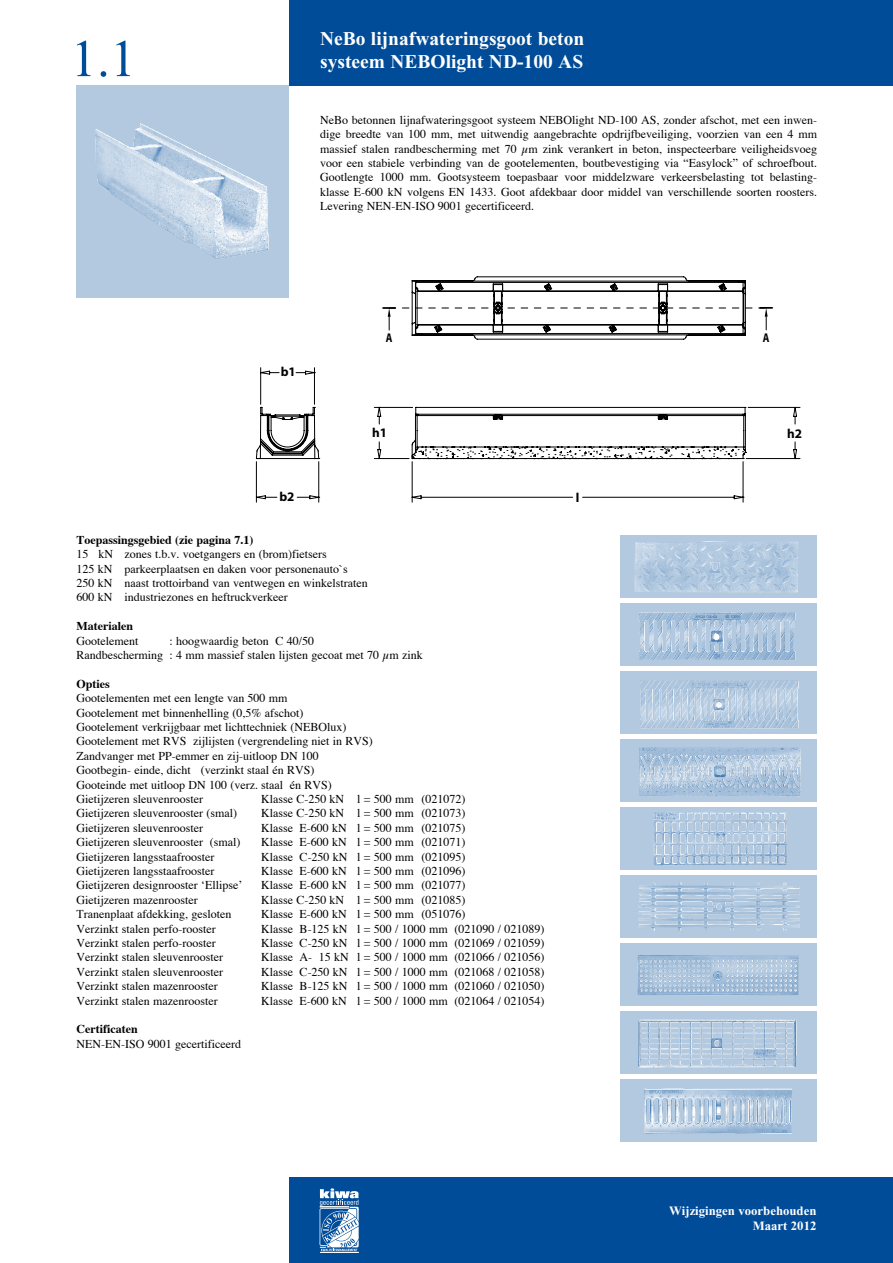
<style>
.page{position:relative;width:893px;height:1263px;background:#fff}
.page>*{position:absolute;margin:0;border:0;box-sizing:border-box;transform-origin:0 0}
.t1{font:52.5px "Times New Roman";color:#004c99}
.t2{font:700 19.5px "Times New Roman";color:#fff}
.t3{font:700 13.05px "Myriad Pro";color:#000}
.t4{font:700 12.75px/15px "Times New Roman";color:#fff;text-align:right}
.t5{font:700 12.75px "Myriad Pro";color:#000;scale:.8 1}
.t6{font:12px/14.4px "Times";color:#000}
.s1{font-weight:700}
</style>
<div class="page">
<div style="left:289px;top:1178px;width:604px;height:85px;background:#004c99"></div>
<hr style="left:320px;top:1252px;width:39px;height:1px;background:#fff">
<svg style="left:319px;top:1188px;width:40px;height:64px"></svg>
<div style="left:289px;top:0;width:604px;height:85px;background:#004c99"></div>
<div style="left:77px;top:85px;width:212px;height:213px;background:#b3c9e0"></div>
<img style="left:95px;top:127px;width:174px;height:133px">
<svg style="left:256px;top:367px;width:545px;height:136px"></svg>
<svg style="left:383px;top:276px;width:389px;height:64px"></svg>
<div style="left:620px;top:535px;width:196px;height:62px;background:#b3c9e0"></div>
<img style="left:635px;top:542px;width:163px;height:51px">
<div style="left:620px;top:603px;width:196px;height:62px;background:#b3c9e0"></div>
<img style="left:639px;top:612px;width:157px;height:48px">
<div style="left:620px;top:671px;width:196px;height:62px;background:#b3c9e0"></div>
<img style="left:640px;top:680px;width:159px;height:49px">
<div style="left:620px;top:739px;width:196px;height:62px;background:#b3c9e0"></div>
<img style="left:639px;top:747px;width:162px;height:49px">
<div style="left:620px;top:807px;width:196px;height:63px;background:#b3c9e0"></div>
<img style="left:653px;top:811px;width:134px;height:54px">
<div style="left:620px;top:875px;width:196px;height:63px;background:#b3c9e0"></div>
<img style="left:639px;top:882px;width:161px;height:49px">
<div style="left:620px;top:943px;width:196px;height:63px;background:#b3c9e0"></div>
<img style="left:637px;top:955px;width:161px;height:40px">
<div style="left:620px;top:1011px;width:196px;height:63px;background:#b3c9e0"></div>
<img style="left:638px;top:1019px;width:158px;height:49px">
<div style="left:620px;top:1079px;width:196px;height:63px;background:#b3c9e0"></div>
<img style="left:644px;top:1088px;width:148px;height:46px">
<p class="t1" style="left:71px;top:30px;width:67px">1.1</p>
<p class="t2" style="left:320px;top:28px;width:266px">NeBo lijnafwateringsgoot beton</p>
<p class="t2" style="left:320px;top:51px;width:265px">systeem NEBOlight ND-100 AS</p>
<p class="t6" style="left:320px;top:113px;width:499px;text-align:justify">NeBo betonnen lijnafwateringsgoot systeem NEBOlight ND-100 AS, zonder afschot, met een inwen&shy;dige breedte van 100 mm, met uitwendig aangebrachte opdrijfbeveiliging, voorzien van een 4 mm massief stalen randbescherming met 70 µm zink verankert in beton, inspecteerbare veiligheidsvoeg voor een stabiele verbinding van de gootelementen, boutbevestiging via “Easylock” of schroefbout.<br>Gootlengte 1000 mm. Gootsysteem toepasbaar voor middelzware verkeersbelasting tot belasting&shy;klasse E-600 kN volgens EN 1433. Goot afdekbaar door middel van verschillende soorten roosters.<br>Levering NEN-EN-ISO 9001 gecertificeerd.</p>
<p class="t3" style="left:281px;top:363px;width:17px">b1</p>
<p class="t3" style="left:279px;top:488px;width:17px">b2</p>
<p class="t5" style="left:386px;top:329px;width:10px">A</p>
<p class="t5" style="left:763px;top:329px;width:10px">A</p>
<p class="t3" style="left:372px;top:424px;width:16px">h1</p>
<p class="t3" style="left:787px;top:425px;width:16px">h2</p>
<p class="t3" style="left:576px;top:489px;width:5px">l</p>
<p class="t6" style="left:77px;top:533px;width:293px"><span class="s1">Toepassingsgebied (zie pagina 7.1)<br></span>15 kN zones t.b.v. voetgangers en (brom)fietsers<br>125 kN parkeerplaatsen en daken voor personenauto`s 250 kN naast trottoirband van ventwegen en winkelstraten 600 kN industriezones en heftruckverkeer</p>
<p class="t6" style="left:77px;top:620px;width:63px"><span class="s1">Materialen<br></span>Gootelement</p>
<p class="t6" style="left:77px;top:634px;width:348px;text-indent:93px">: hoogwaardig beton C 40/50<br>Randbescherming : 4 mm massief stalen lijsten gecoat met 70 µm zink</p>
<p class="t6" style="left:77px;top:677px;width:298px"><span class="s1">Opties<br></span>Gootelementen met een lengte van 500 mm<br>Gootelement met binnenhelling (0,5% afschot)<br>Gootelement verkrijgbaar met lichttechniek (NEBOlux)<br>Gootelement met RVS zijlijsten (vergrendeling niet in RVS)<br>Zandvanger met PP-emmer en zij-uitloop DN 100<br>Gootbegin- einde, dicht (verzinkt staal én RVS)<br>Gooteinde met uitloop DN 100 (verz. staal én RVS)<br>Gietijzeren sleuvenrooster</p>
<p class="t6" style="left:261px;top:792px;width:206px">Klasse C-250 kN l = 500 mm (021072)</p>
<p class="t6" style="left:77px;top:807px;width:162px">Gietijzeren sleuvenrooster (smal)</p>
<p class="t6" style="left:261px;top:807px;width:206px">Klasse C-250 kN l = 500 mm (021073)</p>
<p class="t6" style="left:77px;top:821px;width:128px">Gietijzeren sleuvenrooster</p>
<p class="t6" style="left:261px;top:821px;width:206px">Klasse E-600 kN l = 500 mm (021075)</p>
<p class="t6" style="left:77px;top:836px;width:165px">Gietijzeren sleuvenrooster (smal)</p>
<p class="t6" style="left:261px;top:836px;width:206px">Klasse E-600 kN l = 500 mm (021071)</p>
<p class="t6" style="left:77px;top:850px;width:139px">Gietijzeren langsstaafrooster</p>
<p class="t6" style="left:261px;top:850px;width:206px">Klasse C-250 kN l = 500 mm (021095)</p>
<p class="t6" style="left:77px;top:864px;width:139px">Gietijzeren langsstaafrooster</p>
<p class="t6" style="left:261px;top:864px;width:206px">Klasse E-600 kN l = 500 mm (021096)</p>
<p class="t6" style="left:77px;top:879px;width:167px">Gietijzeren designrooster ‘Ellipse’</p>
<p class="t6" style="left:261px;top:879px;width:206px">Klasse E-600 kN l = 500 mm (021077)</p>
<p class="t6" style="left:77px;top:893px;width:123px">Gietijzeren mazenrooster</p>
<p class="t6" style="left:261px;top:893px;width:206px">Klasse C-250 kN l = 500 mm (021085)</p>
<p class="t6" style="left:77px;top:908px;width:156px">Tranenplaat afdekking, gesloten</p>
<p class="t6" style="left:261px;top:908px;width:206px">Klasse E-600 kN l = 500 mm (051076)</p>
<p class="t6" style="left:77px;top:922px;width:141px">Verzinkt stalen perfo-rooster</p>
<p class="t6" style="left:261px;top:922px;width:285px">Klasse B-125 kN l = 500 / 1000 mm (021090 / 021089)</p>
<p class="t6" style="left:77px;top:936px;width:141px">Verzinkt stalen perfo-rooster</p>
<p class="t6" style="left:261px;top:936px;width:285px">Klasse C-250 kN l = 500 / 1000 mm (021069 / 021059)</p>
<p class="t6" style="left:77px;top:951px;width:148px">Verzinkt stalen sleuvenrooster</p>
<p class="t6" style="left:261px;top:951px;width:285px">Klasse A- 15 kN l = 500 / 1000 mm (021066 / 021056)</p>
<p class="t6" style="left:77px;top:965px;width:148px">Verzinkt stalen sleuvenrooster</p>
<p class="t6" style="left:261px;top:965px;width:285px">Klasse C-250 kN l = 500 / 1000 mm (021068 / 021058)</p>
<p class="t6" style="left:77px;top:980px;width:143px">Verzinkt stalen mazenrooster</p>
<p class="t6" style="left:261px;top:980px;width:285px">Klasse B-125 kN l = 500 / 1000 mm (021060 / 021050)</p>
<p class="t6" style="left:77px;top:994px;width:143px">Verzinkt stalen mazenrooster</p>
<p class="t6" style="left:261px;top:994px;width:285px">Klasse E-600 kN l = 500 / 1000 mm (021064 / 021054)</p>
<p class="t6" style="left:77px;top:1023px;width:166px"><span class="s1">Certificaten<br></span>NEN-EN-ISO 9001 gecertificeerd</p>
<p class="t4" style="left:669px;top:1203px;width:149px">Wijzigingen voorbehouden<br>Maart 2012</p>
</div>
